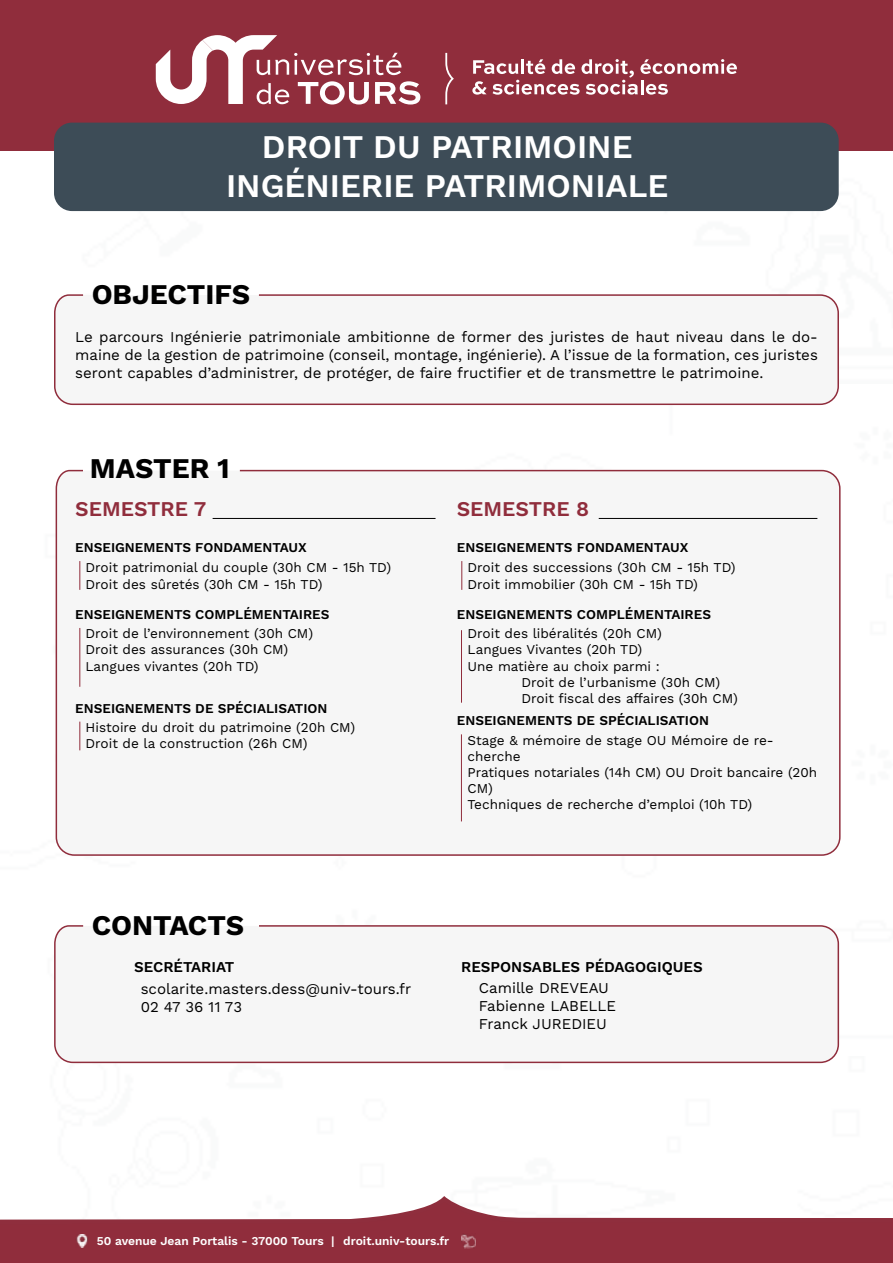
<style>
.page{position:relative;width:893px;height:1263px;background:#fff}
.page>*{position:absolute;margin:0;border:0;box-sizing:border-box;transform-origin:0 0}
.t1{font:600 33px/39.6px "Work Sans";color:#fff;text-align:center}
.t2{font:700 28.5px "Work Sans";color:#000}
.t3{font:600 21px "Work Sans";color:#902d3c}
.t4{font:15px/18px "Work Sans";color:#000}
.t5{font:600 15px "Work Sans";color:#000}
.t6{font:13.5px/16.2px "Work Sans";color:#000}
.t7{font:600 13.5px "Work Sans";color:#000}
.t8{font:600 12px "Work Sans";color:#fff}
</style>
<div class="page">
<div style="left:0;top:0;width:893px;height:151px;background:#902d3c"></div>
<svg style="left:472px;top:59px;width:265px;height:36px"></svg>
<svg style="left:156px;top:35px;width:264px;height:70px"></svg>
<svg style="left:445px;top:53px;width:9px;height:51px"></svg>
<div style="left:54px;top:123px;width:785px;height:88px;background:#3d4c57;border-radius:18px"></div>
<div style="left:0;top:1221px;width:893px;height:42px;background:#902d3c"></div>
<img style="left:76px;top:1235px;width:12px;height:12px">
<img style="left:461px;top:1234px;width:15px;height:14px">
<svg style="left:0;top:1196px;width:893px;height:25px"></svg>
<div style="left:54px;top:294px;width:785px;height:112px;background:#f6f6f6"></div>
<div style="left:54px;top:925px;width:786px;height:139px;background:#f6f6f6"></div>
<div style="left:55px;top:469px;width:786px;height:387px;background:#f6f6f6"></div>
<hr style="left:213px;top:518px;width:223px;height:1px;background:#000">
<hr style="left:599px;top:518px;width:218px;height:1px;background:#000">
<hr style="left:79px;top:628px;width:1px;height:59px;background:#902d3c">
<svg style="left:79px;top:561px;width:1px;height:29px"></svg>
<svg style="left:79px;top:722px;width:1px;height:28px"></svg>
<hr style="left:461px;top:734px;width:1px;height:87px;background:#902d3c">
<svg style="left:461px;top:561px;width:1px;height:29px"></svg>
<hr style="left:461px;top:630px;width:1px;height:73px;background:#902d3c">
<h1 class="t1" style="left:226px;top:128px;width:444px">DROIT DU PATRIMOINE<br>INGÉNIERIE PATRIMONIALE</h1>
<h2 class="t2" style="left:92px;top:278px;width:160px">OBJECTIFS</h2>
<p class="t4" style="left:75px;top:329px;width:744px;text-align:justify">Le parcours Ingénierie patrimoniale ambitionne de former des juristes de haut niveau dans le do&shy;maine de la gestion de patrimoine (conseil, montage, ingénierie). A l’issue de la formation, ces juristes seront capables d’administrer, de protéger, de faire fructifier et de transmettre le patrimoine.</p>
<h2 class="t2" style="left:90px;top:452px;width:141px">MASTER 1</h2>
<h3 class="t3" style="left:75px;top:497px;width:133px">SEMESTRE 7</h3>
<h3 class="t3" style="left:457px;top:497px;width:134px">SEMESTRE 8</h3>
<p class="t7" style="left:75px;top:540px;width:233px">ENSEIGNEMENTS FONDAMENTAUX</p>
<p class="t6" style="left:86px;top:560px;width:307px">Droit patrimonial du couple (30h CM - 15h TD)<br>Droit des sûretés (30h CM - 15h TD)</p>
<p class="t7" style="left:75px;top:607px;width:256px">ENSEIGNEMENTS COMPLÉMENTAIRES</p>
<p class="t6" style="left:86px;top:626px;width:229px">Droit de l’environnement (30h CM)<br>Droit des assurances (30h CM)<br>Langues vivantes (20h TD)</p>
<p class="t7" style="left:75px;top:700px;width:254px">ENSEIGNEMENTS DE SPÉCIALISATION</p>
<p class="t6" style="left:86px;top:720px;width:271px">Histoire du droit du patrimoine (20h CM)<br>Droit de la construction (26h CM)</p>
<p class="t7" style="left:457px;top:540px;width:233px">ENSEIGNEMENTS FONDAMENTAUX</p>
<p class="t6" style="left:468px;top:560px;width:270px">Droit des successions (30h CM - 15h TD)<br>Droit immobilier (30h CM - 15h TD)</p>
<p class="t7" style="left:457px;top:607px;width:256px">ENSEIGNEMENTS COMPLÉMENTAIRES</p>
<p class="t6" style="left:468px;top:626px;width:196px">Droit des libéralités (20h CM)</p>
<p class="t6" style="left:468px;top:642px;width:176px">Langues Vivantes (20h TD)</p>
<p class="t6" style="left:468px;top:658px;width:194px">Une matière au choix parmi :</p>
<p class="t6" style="left:522px;top:675px;width:200px">Droit de l’urbanisme (30h CM)</p>
<p class="t6" style="left:522px;top:691px;width:218px">Droit fiscal des affaires (30h CM)</p>
<p class="t7" style="left:457px;top:713px;width:254px">ENSEIGNEMENTS DE SPÉCIALISATION</p>
<p class="t6" style="left:468px;top:732px;width:351px">Stage &amp; mémoire de stage OU Mémoire de re&shy;cherche<br>Pratiques notariales (14h CM) OU Droit bancaire (20h<br>CM)<br>Techniques de recherche d’emploi (10h TD)</p>
<h2 class="t2" style="left:92px;top:909px;width:154px">CONTACTS</h2>
<p class="t5" style="left:134px;top:958px;width:102px">SECRÉTARIAT</p>
<p class="t4" style="left:141px;top:980px;width:272px">scolarite.masters.dess@univ-tours.fr<br>02 47 36 11 73</p>
<p class="t5" style="left:461px;top:958px;width:243px">RESPONSABLES PÉDAGOGIQUES</p>
<p class="t4" style="left:479px;top:979px;width:139px">Camille DREVEAU<br>Fabienne LABELLE<br>Franck JUREDIEU</p>
<p class="t8" style="left:97px;top:1234px;width:354px">50 avenue Jean Portalis - 37000 Tours | droit.univ-tours.fr</p>
</div>
